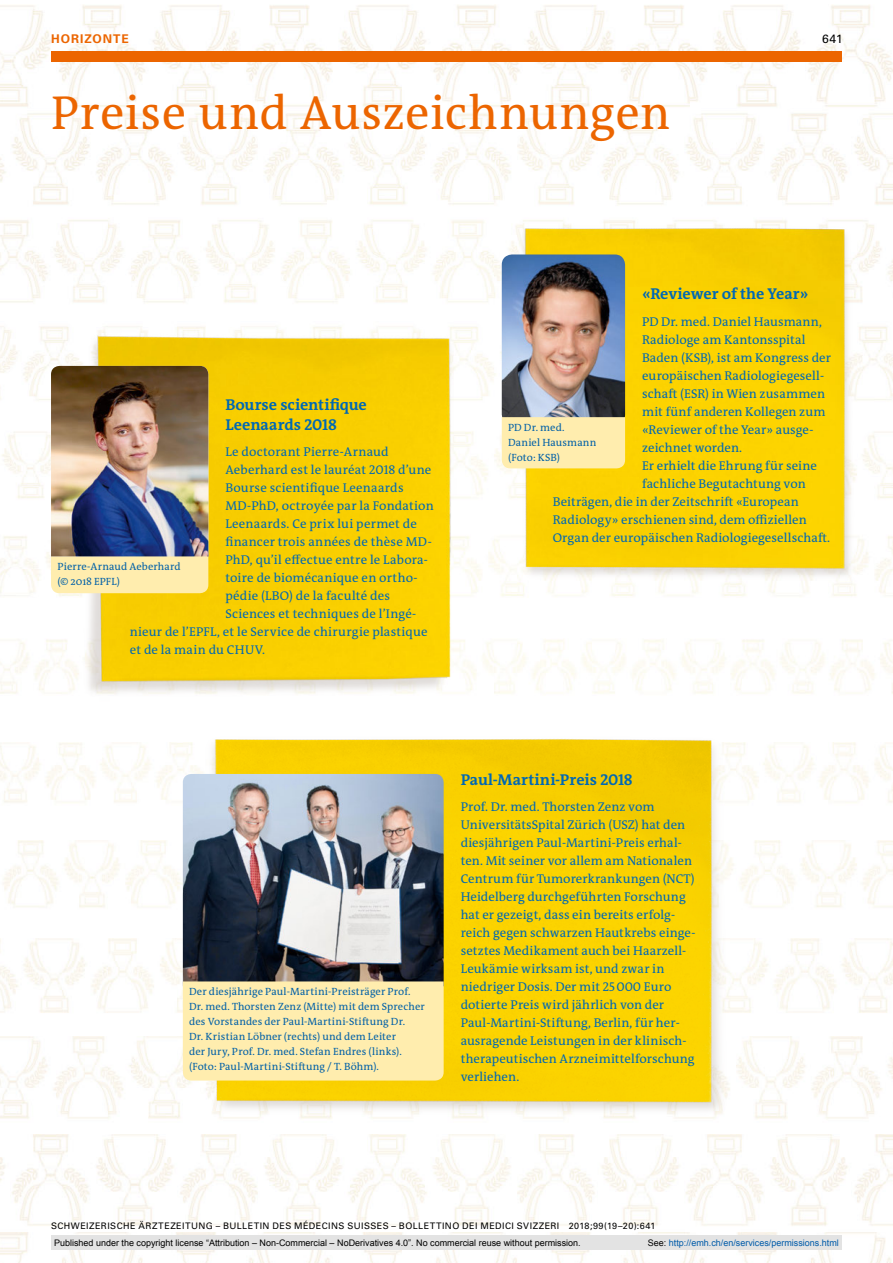
<style>
.page{position:relative;width:893px;height:1263px;background:#fff}
.page>*{position:absolute;margin:0;border:0;box-sizing:border-box;transform-origin:0 0}
.t1{font:48px "The Antiqua B W5 Plain";letter-spacing:.01em;color:#ec6500}
.t2{font:700 15.75px/19.2px "The Antiqua B W7";color:#0068b4}
.t3{font:12.75px/18px "The Antiqua B W5 Plain";letter-spacing:.01em;color:#0068b4}
.t4{font:700 12px "Univers LT Std";letter-spacing:.085em;color:#ec6500}
.t5{font:12px "Univers LT Std";color:#000}
.t6{font:10.5px/15px "The Antiqua B W5 Plain";letter-spacing:.015em;color:#0060a7}
.t7{font:9px "Arial";color:#000}
.t8{font:9px "Univers LT Std";letter-spacing:.05em;color:#000}
.t9{font:9px "Arial";color:#005ba9}
.s1{color:#000}
</style>
<div class="page">
<img style="left:0;top:5px;width:893px;height:1258px">
<img style="left:71px;top:324px;width:403px;height:386px">
<img style="left:51px;top:366px;width:157px;height:227px">
<img style="left:179px;top:712px;width:565px;height:421px">
<img style="left:501px;top:208px;width:365px;height:390px">
<img style="left:502px;top:254px;width:123px;height:163px">
<div style="left:502px;top:417px;width:123px;height:51px;background:#ffedae"></div>
<img style="left:183px;top:774px;width:261px;height:207px">
<div style="left:183px;top:981px;width:261px;height:99px;background:#ffedae"></div>
<div style="left:51px;top:51px;width:791px;height:11px;background:#ec6500"></div>
<div style="left:51px;top:1235px;width:791px;height:15px;background:#e3e3e3"></div>
<p class="t4" style="left:51px;top:31px;width:79px">HORIZONTE</p>
<p class="t5" style="left:822px;top:31px;width:22px">641</p>
<h1 class="t1" style="left:51px;top:82px;width:621px">Preise und Auszeichnungen</h1>
<p class="t2" style="left:225px;top:396px;width:143px">Bourse scientifique<br>Leenaards 2018</p>
<p class="t3" style="left:225px;top:443px;width:165px">Le doctorant Pierre-Arnaud</p>
<p class="t3" style="left:225px;top:461px;width:207px">Aeberhard est le lauréat 2018 d’une</p>
<p class="t3" style="left:225px;top:479px;width:180px">Bourse scientifique Leenaards</p>
<p class="t3" style="left:225px;top:497px;width:210px">MD-PhD, octroyée par la Fondation</p>
<p class="t3" style="left:225px;top:515px;width:193px">Leenaards. Ce prix lui permet de</p>
<p class="t3" style="left:225px;top:533px;width:208px">financer trois années de thèse MD-</p>
<p class="t3" style="left:225px;top:551px;width:204px">PhD, qu’il effectue entre le Labora-</p>
<p class="t3" style="left:225px;top:569px;width:193px">toire de biomécanique en ortho-</p>
<p class="t3" style="left:225px;top:587px;width:166px">pédie (LBO) de la faculté des</p>
<p class="t3" style="left:225px;top:605px;width:192px">Sciences et techniques de l’Ingé-</p>
<p class="t3" style="left:130px;top:623px;width:299px">nieur de l’EPFL, et le Service de chirurgie plastique</p>
<p class="t3" style="left:130px;top:641px;width:137px">et de la main du CHUV.</p>
<p class="t6" style="left:57px;top:559px;width:125px">Pierre-Arnaud Aeberhard (© 2018 EPFL)</p>
<p class="t2" style="left:642px;top:284px;width:168px">«Reviewer of the Year»</p>
<p class="t3" style="left:642px;top:312px;width:181px">PD Dr. med. Daniel Hausmann,</p>
<p class="t3" style="left:642px;top:330px;width:165px">Radiologe am Kantonsspital</p>
<p class="t3" style="left:642px;top:348px;width:190px">Baden (KSB), ist am Kongress der</p>
<p class="t3" style="left:642px;top:366px;width:183px">europäischen Radiologiegesell-</p>
<p class="t3" style="left:642px;top:384px;width:184px">schaft (ESR) in Wien zusammen</p>
<p class="t3" style="left:642px;top:402px;width:185px">mit fünf anderen Kollegen zum</p>
<p class="t3" style="left:642px;top:420px;width:173px">«Reviewer of the Year» ausge-</p>
<p class="t3" style="left:642px;top:438px;width:102px">zeichnet worden.</p>
<p class="t3" style="left:642px;top:456px;width:176px">Er erhielt die Ehrung für seine</p>
<p class="t3" style="left:642px;top:474px;width:165px">fachliche Begutachtung von</p>
<p class="t3" style="left:553px;top:492px;width:248px">Beiträgen, die in der Zeitschrift «European</p>
<p class="t3" style="left:553px;top:510px;width:255px">Radiology» erschienen sind, dem offiziellen</p>
<p class="t3" style="left:553px;top:528px;width:279px">Organ der europäischen Radiologiegesellschaft.</p>
<p class="t6" style="left:508px;top:420px;width:90px">PD Dr. med.<br>Daniel Hausmann (Foto: KSB)</p>
<p class="t6" style="left:189px;top:984px;width:237px">Der diesjährige Paul-Martini-Preisträger Prof.<br>Dr. med. Thorsten Zenz (Mitte) mit dem Sprecher des Vorstandes der Paul-Martini-Stiftung Dr.<br>Dr. Kristian Löbner (rechts) und dem Leiter<br>der Jury, Prof. Dr. med. Stefan Endres (links). (Foto: Paul-Martini-Stiftung / T. Böhm).</p>
<p class="t2" style="left:461px;top:770px;width:174px">Paul-Martini-Preis 2018</p>
<p class="t3" style="left:461px;top:798px;width:236px">Prof. Dr. med. Thorsten Zenz vom UniversitätsSpital Zürich (USZ) hat den diesjährigen Paul-Martini-Preis erhal&shy;ten. Mit seiner vor allem am Nationalen Centrum für Tumorerkrankungen (NCT)<br>Heidelberg durchgeführten Forschung hat er gezeigt, dass ein bereits erfolg&shy;reich gegen schwarzen Hautkrebs einge&shy;setztes Medikament auch bei Haarzell-Leukämie wirksam ist, und zwar in niedriger Dosis. Der mit 25000 Euro dotierte Preis wird jährlich von der Paul-Martini-Stiftung, Berlin, für her&shy;ausragende Leistungen in der klinisch&shy;therapeutischen Arzneimittelforschung verliehen.</p>
<p class="t8" style="left:51px;top:1220px;width:606px">SCHWEIZERISCHE ÄRZTEZEITUNG – BULLETIN DES MÉDECINS SUISSES – BOLLETTINO DEI MEDICI SVIZZERI 2018;99(19–20):641</p>
<p class="t7" style="left:54px;top:1237px;width:528px">Published under the copyright license “Attribution – Non-Commercial – NoDerivatives 4.0”. No commercial reuse without permission.</p>
<p class="t9" style="left:648px;top:1237px;width:193px"><span class="s1">See:</span> http://emh.ch/en/services/permissions.html</p>
</div>
